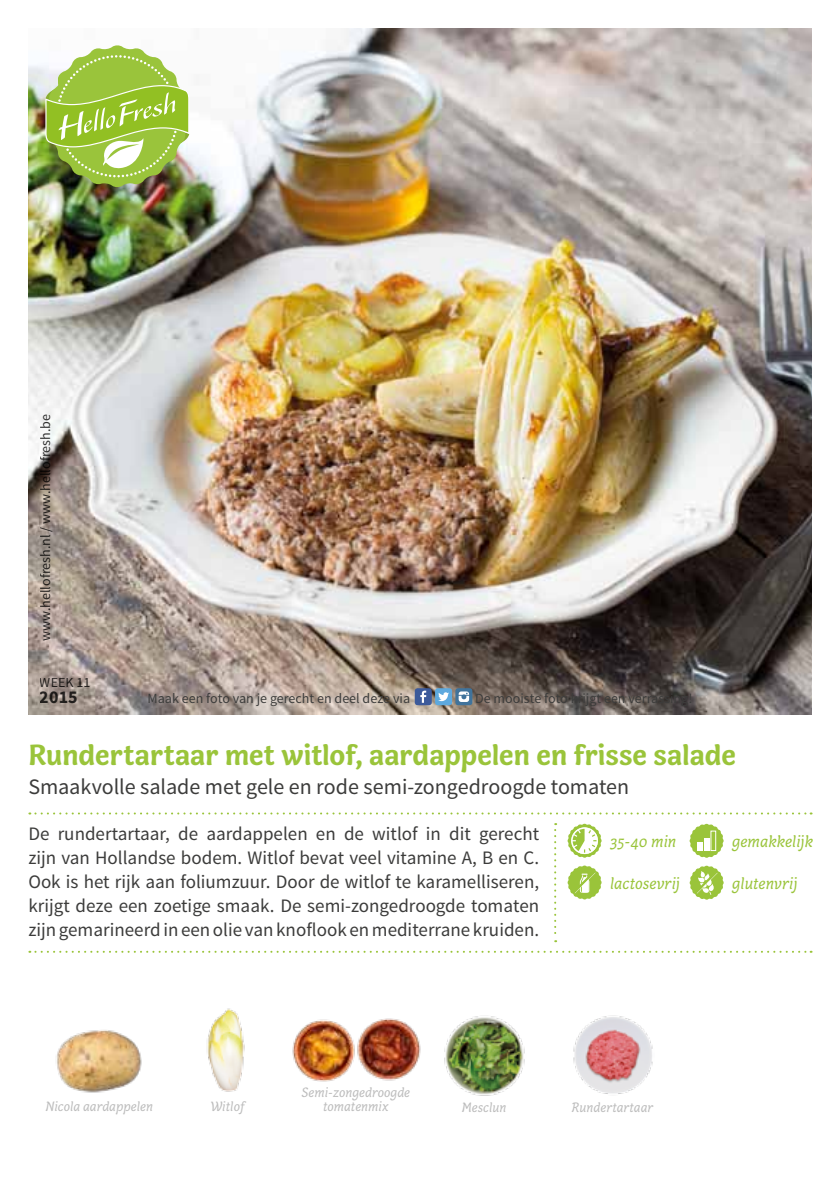
<style>
.page{position:relative;width:840px;height:1191px;background:#fff}
.page>*{position:absolute;margin:0;border:0;box-sizing:border-box;transform-origin:0 0}
.t1{font:700 30px "Capucine Basic";color:#9ac43a}
.t2{font:22px "Source Sans Pro";color:#3c3c3b}
.t3{font:19px/24px "Source Sans Pro";color:#3c3c3b;text-align:justify}
.t4{font:700 18px "Source Sans Pro";color:#000}
.t5{font:italic 17px "Capucine Basic";color:#9ac43a}
.t6{font:italic 14px "Capucine Basic";color:#bcbcbc}
.t7{font:14px "Source Sans Pro";color:#3c3c3b}
.t8{font:14px "Source Sans Pro";color:#000}
</style>
<div class="page">
<img style="left:28px;top:28px;width:783px;height:686px">
<svg style="left:45px;top:45px;width:144px;height:142px"></svg>
<svg style="left:29px;top:812px;width:782px;height:2px"></svg>
<svg style="left:554px;top:823px;width:2px;height:119px"></svg>
<svg style="left:29px;top:950px;width:782px;height:2px"></svg>
<div style="left:414px;top:688px;width:17px;height:17px;background:#3c5a9a;border-radius:3px"></div>
<svg style="left:420px;top:690px;width:6px;height:13px"></svg>
<div style="left:455px;top:688px;width:17px;height:17px;background:#40739b;border-radius:3px"></div>
<svg style="left:458px;top:691px;width:11px;height:11px"></svg>
<div style="left:435px;top:688px;width:17px;height:17px;background:#5ea9de;border-radius:3px"></div>
<svg style="left:438px;top:692px;width:11px;height:9px"></svg>
<svg style="left:689px;top:823px;width:34px;height:35px"></svg>
<img style="left:207px;top:1008px;width:38px;height:84px">
<img style="left:573px;top:1015px;width:80px;height:79px">
<img style="left:358px;top:1018px;width:63px;height:63px">
<img style="left:292px;top:1019px;width:66px;height:63px">
<img style="left:444px;top:1016px;width:81px;height:80px">
<img style="left:56px;top:1030px;width:86px;height:63px">
<svg style="left:567px;top:823px;width:34px;height:35px"></svg>
<svg style="left:689px;top:865px;width:34px;height:35px"></svg>
<svg style="left:567px;top:865px;width:34px;height:34px"></svg>
<p class="t8" style="left:37px;top:641px;width:228px;rotate:-90deg">www.hellofresh.nl / www.hellofresh.be</p>
<p class="t8" style="left:40px;top:674px;width:52px">WEEK 11</p>
<p class="t4" style="left:40px;top:685px;width:40px">2015</p>
<p class="t7" style="left:147px;top:690px;width:264px">Maak een foto van je gerecht en deel deze via</p>
<p class="t7" style="left:475px;top:690px;width:218px">De mooiste foto krijgt een verrassing!</p>
<h1 class="t1" style="left:28px;top:731px;width:708px">Rundertartaar met witlof, aardappelen en frisse salade</h1>
<p class="t2" style="left:28px;top:772px;width:602px">Smaakvolle salade met gele en rode semi-zongedroogde tomaten</p>
<p class="t3" style="left:28px;top:822px;width:512px">De rundertartaar, de aardappelen en de witlof in dit gerecht zijn van Hollandse bodem. Witlof bevat veel vitamine A, B en C.<br>Ook is het rijk aan foliumzuur. Door de witlof te karamelliseren, krijgt deze een zoetige smaak. De semi-zongedroogde tomaten zijn gemarineerd in een olie van knoflook en mediterrane kruiden.</p>
<p class="t5" style="left:609px;top:829px;width:68px">35-40 min</p>
<p class="t5" style="left:731px;top:829px;width:83px">gemakkelijk</p>
<p class="t5" style="left:609px;top:871px;width:71px">lactosevrij</p>
<p class="t5" style="left:731px;top:871px;width:67px">glutenvrij</p>
<p class="t6" style="left:301px;top:1082px;width:110px">Semi-zongedroogde</p>
<p class="t6" style="left:46px;top:1096px;width:109px">Nicola aardappelen</p>
<p class="t6" style="left:210px;top:1096px;width:36px">Witlof</p>
<p class="t6" style="left:323px;top:1096px;width:67px">tomatenmix</p>
<p class="t6" style="left:461px;top:1097px;width:46px">Mesclun</p>
<p class="t6" style="left:571px;top:1097px;width:83px">Rundertartaar</p>
</div>
